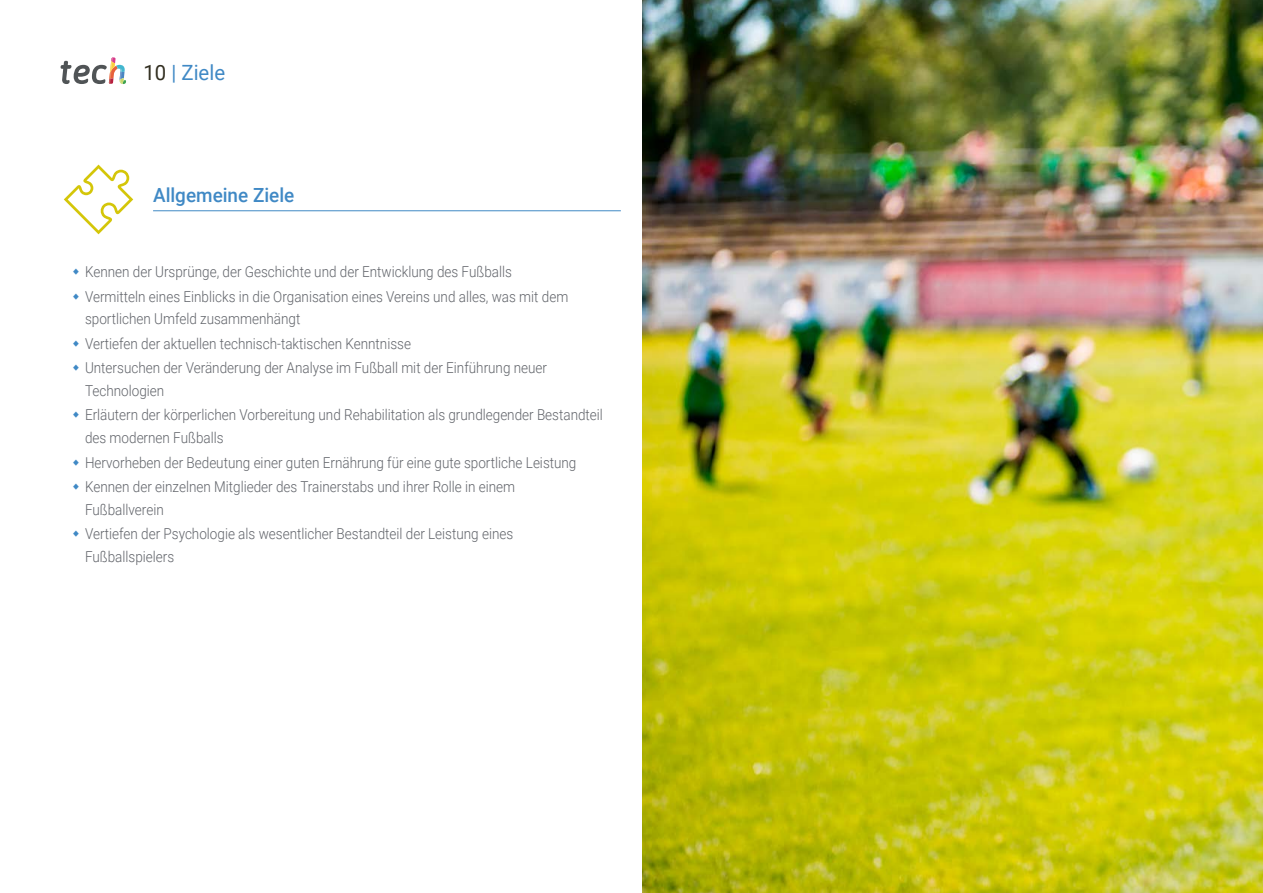
<style>
.page{position:relative;width:1263px;height:893px;background:#fff}
.page>*{position:absolute;margin:0;border:0;box-sizing:border-box;transform-origin:0 0}
.t1{font:21px "Roboto";color:#4089c5}
.t2{font:500 19.5px "Roboto";color:#4089c5}
.t3{font:300 15px/24.6px "Roboto";color:#61646a;scale:.9 1}
.s1{color:#312e20}
</style>
<div class="page">
<hr style="left:153px;top:210px;width:468px;height:1px;background:#4089c5">
<svg style="left:64px;top:165px;width:69px;height:69px"></svg>
<img style="left:642px;top:0;width:621px;height:893px">
<svg style="left:61px;top:57px;width:65px;height:27px"></svg>
<h1 class="t1" style="left:144px;top:57px;width:83px"><span class="s1">10</span> | Ziele</h1>
<h2 class="t2" style="left:153px;top:182px;width:143px">Allgemeine Ziele</h2>
<p class="t3" style="left:85px;top:259px;width:538px">Kennen der Ursprünge, der Geschichte und der Entwicklung des Fußballs<br>Vermitteln eines Einblicks in die Organisation eines Vereins und alles, was mit dem</p>
<p class="t3" style="left:85px;top:306px;width:515px">sportlichen Umfeld zusammenhängt<br>Vertiefen der aktuellen technisch-taktischen Kenntnisse<br>Untersuchen der Veränderung der Analyse im Fußball mit der Einführung neuer</p>
<p class="t3" style="left:85px;top:378px;width:577px">Technologien<br>Erläutern der körperlichen Vorbereitung und Rehabilitation als grundlegender Bestandteil</p>
<p class="t3" style="left:85px;top:425px;width:547px">des modernen Fußballs<br>Hervorheben der Bedeutung einer guten Ernährung für eine gute sportliche Leistung<br>Kennen der einzelnen Mitglieder des Trainerstabs und ihrer Rolle in einem</p>
<p class="t3" style="left:85px;top:496px;width:477px">Fußballverein<br>Vertiefen der Psychologie als wesentlicher Bestandteil der Leistung eines</p>
<p class="t3" style="left:85px;top:544px;width:101px">Fußballspielers</p>
</div>
